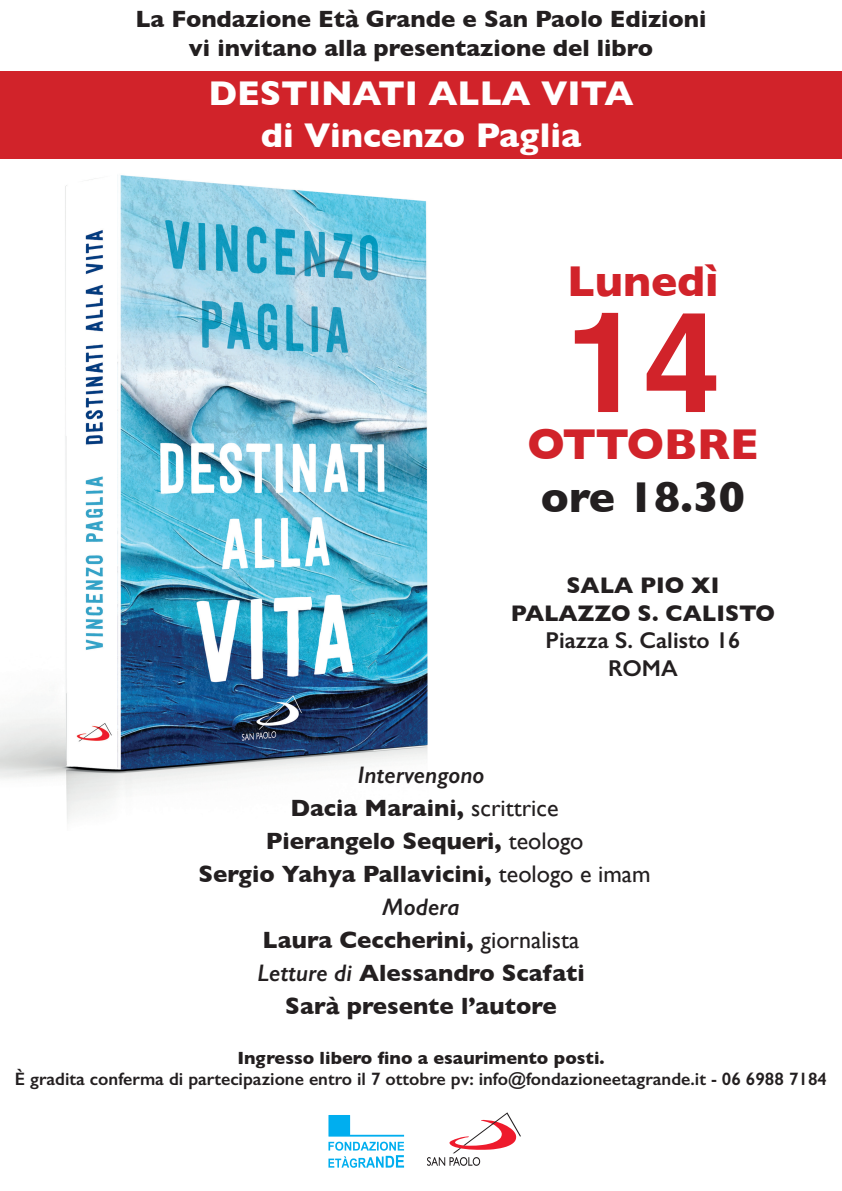
<style>
.page{position:relative;width:842px;height:1191px;background:#fff}
.page>*{position:absolute;margin:0;border:0;box-sizing:border-box;transform-origin:0 0}
.t1{font:700 140px "Helvetica";color:#d1232a}
.t2{font:700 44px "Gill Sans";color:#d1232a}
.t3{font:700 44px "Gill Sans";color:#231f20}
.t4{font:700 35px "Gill Sans";color:#fff}
.t5{font:700 24px "Gill Sans";color:#231f20}
.t6{font:italic 600 24px "Gill Sans";color:#231f20}
.t7{font:700 23px "Gill Sans";color:#231f20}
.t8{font:600 23px "Gill Sans";color:#231f20}
.t9{font:600 18px "Gill Sans";color:#231f20}
.t10{font:700 18px "Gill Sans";color:#231f20}
.s1{font-weight:400}
.s2{font-weight:600;font-style:italic}
</style>
<div class="page">
<img style="left:0;top:175px;width:428px;height:647px">
<div style="left:0;top:71px;width:842px;height:88px;background:#d1232a"></div>
<svg style="left:328px;top:1115px;width:76px;height:52px"></svg>
<svg style="left:427px;top:1112px;width:94px;height:53px"></svg>
<p class="t5" style="left:135px;top:0;width:573px">La Fondazione Età Grande e San Paolo Edizioni</p>
<p class="t5" style="left:189px;top:29px;width:466px">vi invitano alla presentazione del libro</p>
<p class="t4" style="left:208px;top:66px;width:427px">DESTINATI ALLA VITA</p>
<p class="t4" style="left:261px;top:108px;width:322px">di Vincenzo Paglia</p>
<p class="t2" style="left:567px;top:246px;width:153px">Lunedì</p>
<p class="t1" style="left:565px;top:250px;width:157px">14</p>
<p class="t2" style="left:527px;top:409px;width:233px">OTTOBRE</p>
<p class="t3" style="left:541px;top:462px;width:206px">ore 18.30</p>
<p class="t7" style="left:566px;top:567px;width:154px">SALA PIO XI</p>
<p class="t7" style="left:511px;top:594px;width:266px">PALAZZO S. CALISTO</p>
<p class="t8" style="left:546px;top:626px;width:196px">Piazza S. Calisto 16</p>
<p class="t8" style="left:608px;top:654px;width:71px">ROMA</p>
<p class="t6" style="left:357px;top:760px;width:129px">Intervengono</p>
<p class="t5" style="left:290px;top:789px;width:270px">Dacia Maraini, <span class="s1">scrittrice</span></p>
<p class="t5" style="left:266px;top:822px;width:319px">Pierangelo Sequeri, <span class="s1">teologo</span></p>
<p class="t5" style="left:198px;top:855px;width:454px">Sergio Yahya Pallavicini, <span class="s1">teologo e imam</span></p>
<p class="t6" style="left:382px;top:892px;width:79px">Modera</p>
<p class="t5" style="left:263px;top:921px;width:318px">Laura Ceccherini, <span class="s1">giornalista</span></p>
<p class="t5" style="left:257px;top:954px;width:329px"><span class="s2">Letture di</span> Alessandro Scafati</p>
<p class="t5" style="left:285px;top:987px;width:273px">Sarà presente l’autore</p>
<p class="t10" style="left:237px;top:1043px;width:369px">Ingresso libero fino a esaurimento posti.</p>
<p class="t9" style="left:15px;top:1068px;width:813px">È gradita conferma di partecipazione entro il 7 ottobre pv: info@fondazioneetagrande.it - 06 6988 7184</p>
</div>
